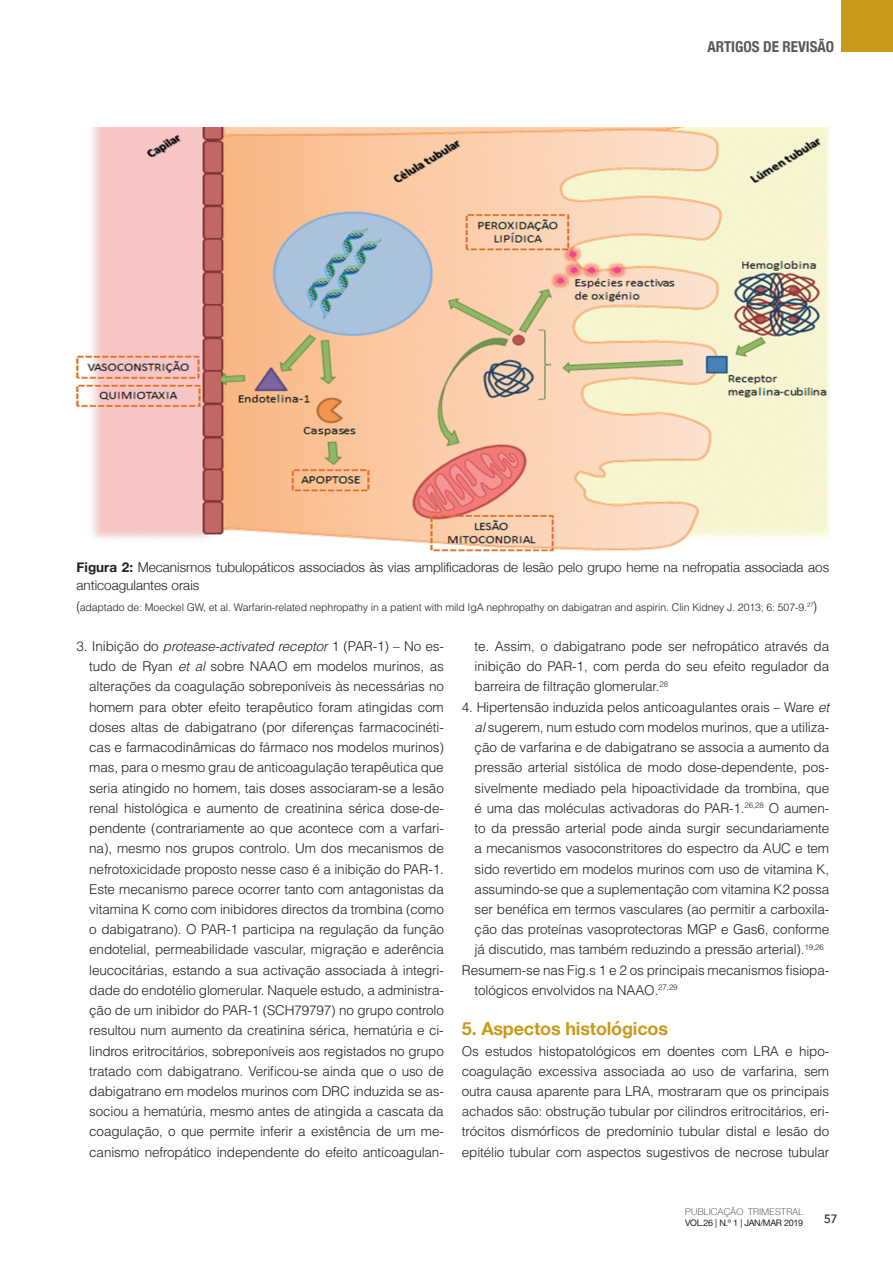
<style>
.page{position:relative;width:893px;height:1263px;background:#fff}
.page>*{position:absolute;margin:0;border:0;box-sizing:border-box;transform-origin:0 0}
.t1{font:700 18px "Helvetica Neue";letter-spacing:-.01em;color:#c99a1a}
.t2{font:700 condensed 15px "Helvetica Neue";color:#57585a}
.t3{font:300 13.5px/20.2px "Helvetica";letter-spacing:-.01em;color:#231f20;text-align:justify}
.t4{font:300 13.5px/18px "Helvetica Neue";color:#231f20}
.t5{font:500 12px "Avenir";color:#231f20}
.t6{font:300 10.5px "Helvetica";letter-spacing:-.01em;color:#231f20}
.t7{font:100 9.3px "Helvetica Neue";letter-spacing:.04em;color:#231f20}
.t8{font:9px "Helvetica Neue";letter-spacing:-.04em;color:#231f20}
.s1{font-weight:700}
.s2{font-family:"Helvetica Neue";font-size:13.5px}
.s3{font-style:italic}
</style>
<div class="page">
<div style="left:841px;top:0;width:52px;height:51px;background:#c99a1a"></div>
<img style="left:75px;top:128px;width:754px;height:424px">
<p class="t2" style="left:708px;top:34px;width:128px">ARTIGOS DE REVISÃO</p>
<p class="t4" style="left:77px;top:558px;width:754px"><span class="s1">Figura 2:</span> Mecanismos tubulopáticos associados às vias amplificadoras de lesão pelo grupo heme na nefropatia associada aos anticoagulantes orais</p>
<p class="t6" style="left:77px;top:600px;width:742px"><span class="s2">(</span>adaptado de: Moeckel GW, et al. Warfarin-related nephropathy in a patient with mild IgA nephropathy on dabigatran and aspirin. Clin Kidney J. 2013; 6: 507-9.<sup>27</sup><span class="s2">)</span></p>
<p class="t3" style="left:89px;top:636px;width:356px;text-indent:-13px">3. Inibição do <span class="s3">protease-activated receptor</span> 1 (PAR-1) – No es&shy;tudo de Ryan <span class="s3">et al</span> sobre NAAO em modelos murinos, as alterações da coagulação sobreponíveis às necessárias no homem para obter efeito terapêutico foram atingidas com doses altas de dabigatrano (por diferenças farmacocinéti&shy;cas e farmacodinâmicas do fármaco nos modelos murinos) mas, para o mesmo grau de anticoagulação terapêutica que seria atingido no homem, tais doses associaram-se a lesão renal histológica e aumento de creatinina sérica dose-de&shy;pendente (contrariamente ao que acontece com a varfari&shy;na), mesmo nos grupos controlo. Um dos mecanismos de nefrotoxicidade proposto nesse caso é a inibição do PAR-1.<br>Este mecanismo parece ocorrer tanto com antagonistas da vitamina K como com inibidores directos da trombina (como o dabigatrano). O PAR-1 participa na regulação da função endotelial, permeabilidade vascular, migração e aderência leucocitárias, estando a sua activação associada à integri&shy;dade do endotélio glomerular. Naquele estudo, a administra&shy;ção de um inibidor do PAR-1 (SCH79797) no grupo controlo resultou num aumento da creatinina sérica, hematúria e ci&shy;lindros eritrocitários, sobreponíveis aos registados no grupo tratado com dabigatrano. Verificou-se ainda que o uso de dabigatrano em modelos murinos com DRC induzida se as&shy;sociou a hematúria, mesmo antes de atingida a cascata da coagulação, o que permite inferir a existência de um me&shy;canismo nefropático independente do efeito anticoagulan-</p>
<p class="t3" style="left:475px;top:636px;width:356px">te. Assim, o dabigatrano pode ser nefropático através da inibição do PAR-1, com perda do seu efeito regulador da barreira de filtração glomerular.<sup>28</sup></p>
<p class="t3" style="left:462px;top:697px;width:369px">4. Hipertensão induzida pelos anticoagulantes orais – Ware <span class="s3">et</span></p>
<p class="t3" style="left:475px;top:717px;width:356px"><span class="s3">al</span> sugerem, num estudo com modelos murinos, que a utiliza-</p>
<p class="t3" style="left:475px;top:737px;width:356px">ção de varfarina e de dabigatrano se associa a aumento da</p>
<p class="t3" style="left:475px;top:757px;width:356px">pressão arterial sistólica de modo dose-dependente, pos-</p>
<p class="t3" style="left:475px;top:777px;width:356px">sivelmente mediado pela hipoactividade da trombina, que</p>
<p class="t3" style="left:475px;top:798px;width:356px">é uma das moléculas activadoras do PAR-1.<sup>26,28</sup> O aumen-</p>
<p class="t3" style="left:475px;top:818px;width:356px">to da pressão arterial pode ainda surgir secundariamente</p>
<p class="t3" style="left:475px;top:838px;width:356px">a mecanismos vasoconstritores do espectro da AUC e tem</p>
<p class="t3" style="left:475px;top:858px;width:356px">sido revertido em modelos murinos com uso de vitamina K,</p>
<p class="t3" style="left:475px;top:879px;width:356px">assumindo-se que a suplementação com vitamina K2 possa</p>
<p class="t3" style="left:475px;top:899px;width:356px">ser benéfica em termos vasculares (ao permitir a carboxila-</p>
<p class="t3" style="left:475px;top:919px;width:356px">ção das proteínas vasoprotectoras MGP e Gas6, conforme</p>
<p class="t3" style="left:475px;top:939px;width:351px">já discutido, mas também reduzindo a pressão arterial).<sup>19,26</sup></p>
<p class="t3" style="left:462px;top:959px;width:369px">Resumem-se nas Fig.s 1 e 2 os principais mecanismos fisiopa-</p>
<p class="t3" style="left:475px;top:980px;width:205px">tológicos envolvidos na NAAO.<sup>27,29</sup></p>
<h1 class="t1" style="left:462px;top:1015px;width:208px">5. Aspectos histológicos</h1>
<p class="t3" style="left:462px;top:1040px;width:369px">Os estudos histopatológicos em doentes com LRA e hipo&shy;coagulação excessiva associada ao uso de varfarina, sem outra causa aparente para LRA, mostraram que os principais achados são: obstrução tubular por cilindros eritrocitários, eri&shy;trócitos dismórficos de predomínio tubular distal e lesão do epitélio tubular com aspectos sugestivos de necrose tubular</p>
<p class="t7" style="left:685px;top:1205px;width:119px">PUBLICAÇÃO TRIMESTRAL</p>
<p class="t8" style="left:685px;top:1217px;width:119px">VOL.26 | N.º 1 | JAN/MAR 2019</p>
<p class="t5" style="left:824px;top:1208px;width:15px">57</p>
</div>
